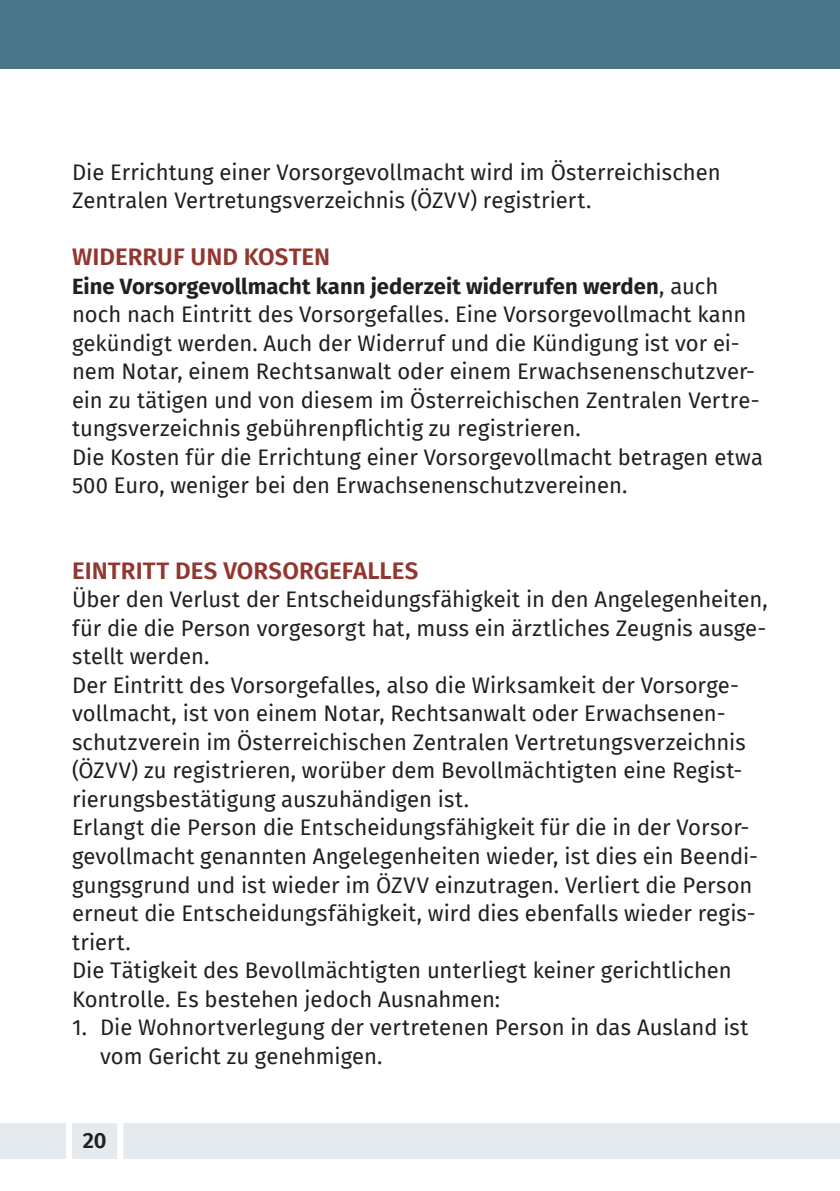
<style>
.page{position:relative;width:840px;height:1191px;background:#fff}
.page>*{position:absolute;margin:0;border:0;box-sizing:border-box;transform-origin:0 0}
.t1{font:600 24px "Fira Sans";color:#923730}
.t2{font:22px/28.4px "Fira Sans";color:#231f20}
.t3{font:600 22px "Fira Sans";color:#231f20}
.s1{font-weight:700}
</style>
<div class="page">
<div style="left:0;top:0;width:839px;height:68px;background:#4b7588"></div>
<div style="left:0;top:1123px;width:839px;height:35px;background:#e5eaee"></div>
<div style="left:66px;top:1117px;width:6px;height:60px;background:#fff"></div>
<div style="left:117px;top:1117px;width:6px;height:60px;background:#fff"></div>
<p class="t2" style="left:72px;top:157px;width:649px">Die Errichtung einer Vorsorgevollmacht wird im Österreichischen<br>Zentralen Vertretungsverzeichnis (ÖZVV) registriert.</p>
<p class="t1" style="left:72px;top:237px;width:259px">WIDERRUF UND KOSTEN</p>
<p class="t2" style="left:72px;top:271px;width:692px"><span class="s1">Eine Vorsorgevollmacht kann jederzeit widerrufen werden</span>, auch noch nach Eintritt des Vorsorgefalles. Eine Vorsorgevollmacht kann gekündigt werden. Auch der Widerruf und die Kündigung ist vor ei&shy;nem Notar, einem Rechtsanwalt oder einem Erwachsenenschutzver&shy;ein zu tätigen und von diesem im Österreichischen Zentralen Vertre&shy;tungsverzeichnis gebührenpflichtig zu registrieren.<br>Die Kosten für die Errichtung einer Vorsorgevollmacht betragen etwa 500 Euro, weniger bei den Erwachsenenschutzvereinen.</p>
<p class="t1" style="left:72px;top:551px;width:347px">EINTRITT DES VORSORGEFALLES</p>
<p class="t2" style="left:72px;top:585px;width:697px">Über den Verlust der Entscheidungsfähigkeit in den Angelegenheiten, für die die Person vorgesorgt hat, muss ein ärztliches Zeugnis ausge&shy;stellt werden.<br>Der Eintritt des Vorsorgefalles, also die Wirksamkeit der Vorsorge&shy;vollmacht, ist von einem Notar, Rechtsanwalt oder Erwachsenen&shy;schutzverein im Österreichischen Zentralen Vertretungsverzeichnis (ÖZVV) zu registrieren, worüber dem Bevollmächtigten eine Regist&shy;rierungsbestätigung auszuhändigen ist.<br>Erlangt die Person die Entscheidungsfähigkeit für die in der Vorsor&shy;gevollmacht genannten Angelegenheiten wieder, ist dies ein Beendi&shy;gungsgrund und ist wieder im ÖZVV einzutragen. Verliert die Person erneut die Entscheidungsfähigkeit, wird dies ebenfalls wieder regis&shy;triert.<br>Die Tätigkeit des Bevollmächtigten unterliegt keiner gerichtlichen Kontrolle. Es bestehen jedoch Ausnahmen:</p>
<p class="t2" style="left:100px;top:1012px;width:649px;text-indent:-28px">1. Die Wohnortverlegung der vertretenen Person in das Ausland ist vom Gericht zu genehmigen.</p>
<p class="t3" style="left:83px;top:1122px;width:26px">20</p>
</div>
